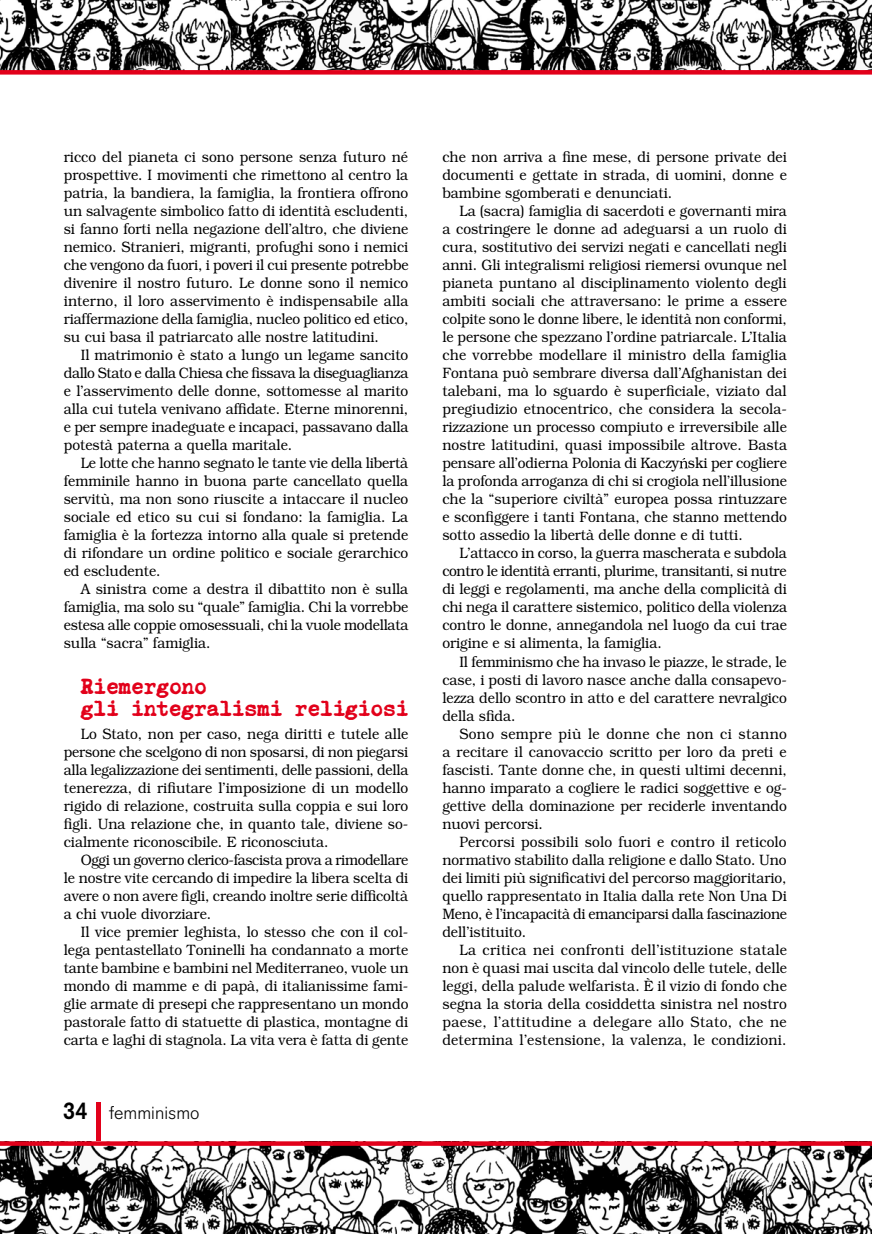
<style>
.page{position:relative;width:872px;height:1234px;background:#fff}
.page>*{position:absolute;margin:0;border:0;box-sizing:border-box;transform-origin:0 0}
.t1{font:21px/22.5px "Courier Polski 1941";color:#e2001a}
.t2{font:300 18px "Akzidenz Grotesk BE";color:#000}
.t3{font:300 15px/18px "Bookman";color:#000;text-align:justify;scale:.92 1}
.s1{font-weight:500;font-size:24.15px}
</style>
<div class="page">
<svg style="left:679px;top:458px;width:9px;height:10px"></svg>
<hr style="left:96px;top:1101px;width:4px;height:73px;background:#e2001a">
<img style="left:0;top:1145px;width:872px;height:88px">
<svg style="left:0;top:1140px;width:872px;height:5px;fill:#e2001a"></svg>
<img style="left:0;top:0;width:872px;height:70px">
<div style="left:0;top:70px;width:872px;height:5px;background:#e2001a"></div>
<p class="t3" style="left:64px;top:148px;width:376px">ricco del pianeta ci sono persone senza futuro né prospettive. I movimenti che rimettono al centro la patria, la bandiera, la famiglia, la frontiera offrono un salvagente simbolico fatto di identità escludenti, si fanno forti nella negazione dell’altro, che diviene nemico. Stranieri, migranti, profughi sono i nemici che vengono da fuori, i poveri il cui presente potrebbe divenire il nostro futuro. Le donne sono il nemico interno, il loro asservimento è indispensabile alla riaffermazione della famiglia, nucleo politico ed etico, su cui basa il patriarcato alle nostre latitudini.</p>
<p class="t3" style="left:64px;top:346px;width:376px;text-indent:17px">Il matrimonio è stato a lungo un legame sancito dallo Stato e dalla Chiesa che fissava la diseguaglianza e l’asservimento delle donne, sottomesse al marito alla cui tutela venivano affidate. Eterne minorenni, e per sempre inadeguate e incapaci, passavano dalla potestà paterna a quella maritale.</p>
<p class="t3" style="left:64px;top:454px;width:376px;text-indent:17px">Le lotte che hanno segnato le tante vie della libertà femminile hanno in buona parte cancellato quella servitù, ma non sono riuscite a intaccare il nucleo sociale ed etico su cui si fondano: la famiglia. La famiglia è la fortezza intorno alla quale si pretende di rifondare un ordine politico e sociale gerarchico ed escludente.</p>
<p class="t3" style="left:64px;top:580px;width:376px;text-indent:17px">A sinistra come a destra il dibattito non è sulla famiglia, ma solo su “quale” famiglia. Chi la vorrebbe estesa alle coppie omosessuali, chi la vuole modellata sulla “sacra” famiglia.</p>
<h1 class="t1" style="left:81px;top:674px;width:329px">Riemergono<br>gli integralismi religiosi</h1>
<p class="t3" style="left:64px;top:724px;width:376px;text-indent:17px">Lo Stato, non per caso, nega diritti e tutele alle persone che scelgono di non sposarsi, di non piegarsi alla legalizzazione dei sentimenti, delle passioni, della tenerezza, di rifiutare l’imposizione di un modello rigido di relazione, costruita sulla coppia e sui loro figli. Una relazione che, in quanto tale, diviene so&shy;cialmente riconoscibile. E riconosciuta.</p>
<p class="t3" style="left:64px;top:850px;width:376px;text-indent:17px">Oggi un governo clerico-fascista prova a rimodellare le nostre vite cercando di impedire la libera scelta di avere o non avere figli, creando inoltre serie difficoltà a chi vuole divorziare.</p>
<p class="t3" style="left:64px;top:922px;width:376px;text-indent:17px">Il vice premier leghista, lo stesso che con il col&shy;lega pentastellato Toninelli ha condannato a morte tante bambine e bambini nel Mediterraneo, vuole un mondo di mamme e di papà, di italianissime fami&shy;glie armate di presepi che rappresentano un mondo pastorale fatto di statuette di plastica, montagne di carta e laghi di stagnola. La vita vera è fatta di gente</p>
<p class="t2" style="left:63px;top:1102px;width:138px"><span class="s1">34</span> femminismo</p>
<p class="t3" style="left:442px;top:148px;width:376px">che non arriva a fine mese, di persone private dei documenti e gettate in strada, di uomini, donne e bambine sgomberati e denunciati.</p>
<p class="t3" style="left:442px;top:202px;width:376px;text-indent:17px">La (sacra) famiglia di sacerdoti e governanti mira a costringere le donne ad adeguarsi a un ruolo di cura, sostitutivo dei servizi negati e cancellati negli anni. Gli integralismi religiosi riemersi ovunque nel pianeta puntano al disciplinamento violento degli ambiti sociali che attraversano: le prime a essere colpite sono le donne libere, le identità non conformi, le persone che spezzano l’ordine patriarcale. L’Italia che vorrebbe modellare il ministro della famiglia Fontana può sembrare diversa dall’Afghanistan dei talebani, ma lo sguardo è superficiale, viziato dal pregiudizio etnocentrico, che considera la secola&shy;rizzazione un processo compiuto e irreversibile alle nostre latitudini, quasi impossibile altrove. Basta pensare all’odierna Polonia di Kaczy ski per cogliere la profonda arroganza di chi si crogiola nell’illusione che la “superiore civiltà” europea possa rintuzzare e sconfiggere i tanti Fontana, che stanno mettendo sotto assedio la libertà delle donne e di tutti.</p>
<p class="t3" style="left:442px;top:544px;width:376px;text-indent:17px">L’attacco in corso, la guerra mascherata e subdola contro le identità erranti, plurime, transitanti, si nutre di leggi e regolamenti, ma anche della complicità di chi nega il carattere sistemico, politico della violenza contro le donne, annegandola nel luogo da cui trae origine e si alimenta, la famiglia.</p>
<p class="t3" style="left:442px;top:652px;width:376px;text-indent:17px">Il femminismo che ha invaso le piazze, le strade, le case, i posti di lavoro nasce anche dalla consapevo&shy;lezza dello scontro in atto e del carattere nevralgico della sfida.</p>
<p class="t3" style="left:442px;top:724px;width:376px;text-indent:17px">Sono sempre più le donne che non ci stanno a recitare il canovaccio scritto per loro da preti e fascisti. Tante donne che, in questi ultimi decenni, hanno imparato a cogliere le radici soggettive e og&shy;gettive della dominazione per reciderle inventando nuovi percorsi.</p>
<p class="t3" style="left:442px;top:832px;width:376px;text-indent:17px">Percorsi possibili solo fuori e contro il reticolo normativo stabilito dalla religione e dallo Stato. Uno dei limiti più significativi del percorso maggioritario, quello rappresentato in Italia dalla rete Non Una Di Meno, è l’incapacità di emanciparsi dalla fascinazione dell’istituito.</p>
<p class="t3" style="left:442px;top:940px;width:376px;text-indent:17px">La critica nei confronti dell’istituzione statale non è quasi mai uscita dal vincolo delle tutele, delle leggi, della palude welfarista. È il vizio di fondo che segna la storia della cosiddetta sinistra nel nostro paese, l’attitudine a delegare allo Stato, che ne determina l’estensione, la valenza, le condizioni.</p>
</div>
